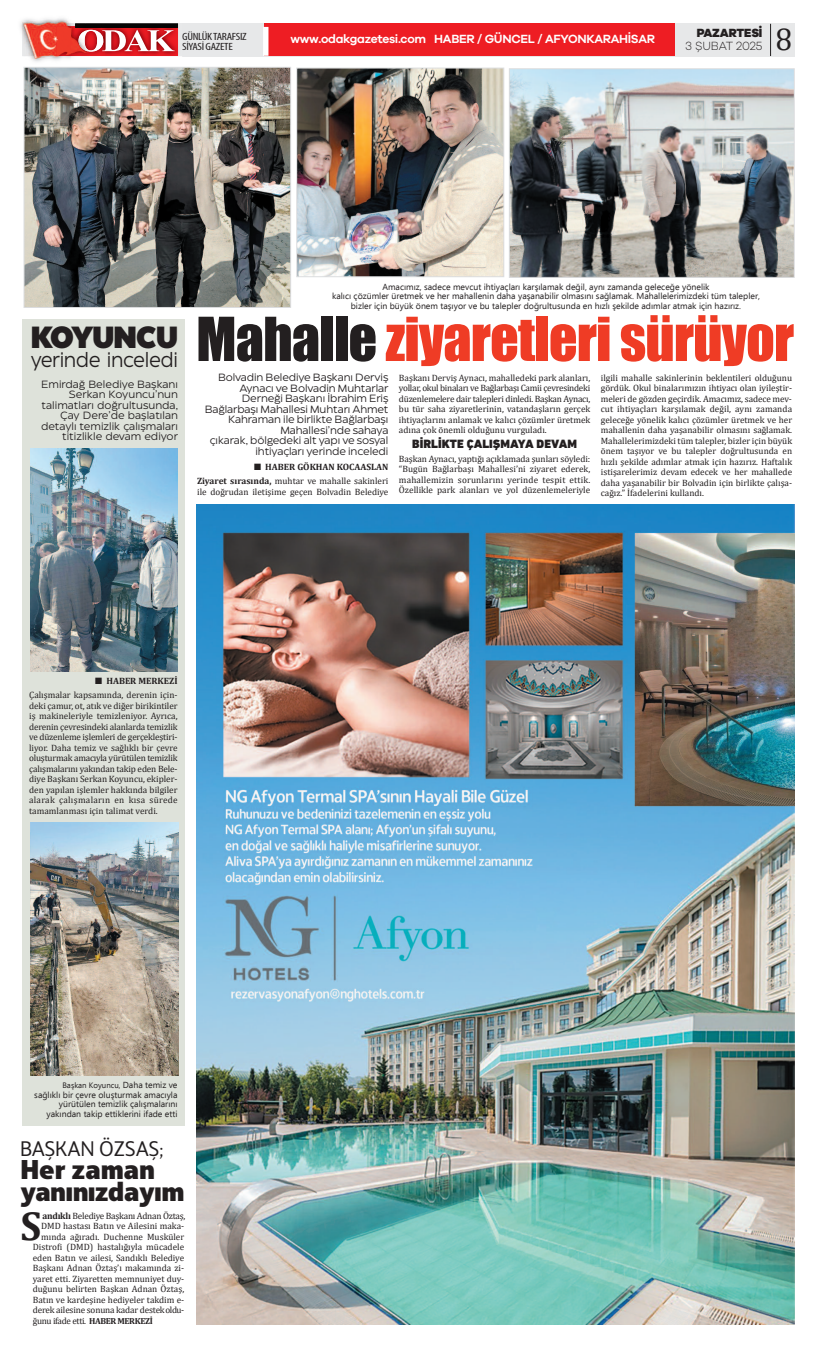
<style>
.page{position:relative;width:817px;height:1347px;background:#fff}
.page>*{position:absolute;margin:0;border:0;box-sizing:border-box;transform-origin:0 0}
.t1{font:56px "Impact";letter-spacing:-.015em;color:#ef3c25}
.t2{font:700 40.69px "Cambria";color:#231f20}
.t3{font:31.5px "Cambria";color:#231f20}
.t4{font:900 30.54px "Eastman Roman Trial";letter-spacing:-.03em;color:#231f20;scale:.93 1}
.t5{font:900 27.12px/22.8px "LT Hoop";letter-spacing:-.02em;color:#231f20}
.t6{font:21px "LT Hoop";color:#231f20}
.t7{font:20.39px "Eastman Roman Trial";letter-spacing:-.02em;color:#231f20;scale:.93 1}
.t8{font:600 12.25px "Galano Grotesque";letter-spacing:-.025em;color:#fff}
.t9{font:900 12.25px "DIN Next LT Pro";color:#231f20}
.t10{font:300 12.25px "Galano Grotesque";letter-spacing:-.01em;color:#231f20}
.t11{font:800 12.25px "Galano Grotesque";letter-spacing:-.01em;color:#231f20}
.t12{font:10.5px/10.5px "Eastman Roman Trial";letter-spacing:-.01em;color:#231f20;text-align:right}
.t13{font:condensed 10.5px/10.5px "Myriad Pro";letter-spacing:-.025em;color:#231f20;scale:1.19 1}
.t14{font:9.19px/10.5px "Cambria";color:#231f20;text-align:justify}
.t15{font:700 9.19px/14px "Cambria";color:#231f20;text-align:right}
.t16{font:9.19px "Cambria";letter-spacing:-.02em;color:#231f20}
.t17{font:9.19px "Cambria";letter-spacing:-.025em;color:#231f20}
.t18{font:9.19px "Cambria";letter-spacing:-.035em;color:#231f20}
.t19{font:8.75px/9.6px "Ebrima";color:#231f20;text-align:center}
.t20{font:7.88px "Ebrima";color:#231f20}
.s1{color:#231f20}
.s2{font-weight:400}
.s3{font-weight:700}
.s4{font-size:8.75px}
.s5{font-weight:700;font-size:8.75px}
</style>
<div class="page">
<div style="left:22px;top:23px;width:772px;height:33px;background:#e7e8e9"></div>
<img style="left:174px;top:28px;width:4px;height:28px">
<img style="left:174px;top:24px;width:4px;height:4px">
<img style="left:20px;top:21px;width:51px;height:48px">
<img style="left:25px;top:56px;width:35px;height:4px">
<img style="left:22px;top:18px;width:49px;height:5px">
<img style="left:22px;top:23px;width:40px;height:33px">
<img style="left:57px;top:26px;width:5px;height:30px">
<svg style="left:62px;top:22px;width:112px;height:34px;background:#c25254"></svg>
<img style="left:78px;top:30px;width:10px;height:21px">
<div style="left:264px;top:23px;width:410px;height:32px;background:#ee1d23"></div>
<div style="left:263px;top:27px;width:5px;height:29px;background:#fff"></div>
<hr style="left:769px;top:24px;width:1px;height:32px;background:#231f20">
<img style="left:197px;top:505px;width:597px;height:819px">
<img style="left:26px;top:69px;width:263px;height:237px">
<div style="left:24px;top:67px;width:267px;height:241px;border:1px solid #dcdddf"></div>
<img style="left:298px;top:70px;width:204px;height:205px">
<div style="left:296px;top:68px;width:208px;height:209px;border:1px solid #dcdddf"></div>
<img style="left:510px;top:70px;width:282px;height:206px">
<div style="left:508px;top:68px;width:286px;height:210px;border:1px solid #dcdddf"></div>
<div style="left:22px;top:319px;width:163px;height:807px;background:#dee2da"></div>
<img style="left:30px;top:448px;width:148px;height:223px">
<img style="left:31px;top:822px;width:147px;height:253px">
<p class="t13" style="left:182px;top:32px;width:56px">GÜNLÜKTARAFSIZ<br>SİYASİGAZETE</p>
<h3 class="t8" style="left:290px;top:34px;width:366px">www.odakgazetesi.com HABER / GÜNCEL / AFYONKARAHİSAR</h3>
<h3 class="t11" style="left:696px;top:28px;width:67px">PAZARTESİ</h3>
<h3 class="t10" style="left:684px;top:41px;width:79px">3 ŞUBAT 2025</h3>
<h3 class="t3" style="left:774px;top:20px;width:18px">8</h3>
<p class="t19" style="left:332px;top:281px;width:429px">Amacımız, sadece mevcut ihtiyaçları karşılamak değil, aynı zamanda geleceğe yönelik<br>kalıcı çözümler üretmek ve her mahallenin daha yaşanabilir olmasını sağlamak. Mahallelerimizdeki tüm talepler, bizler için büyük önem taşıyor ve bu talepler doğrultusunda en hızlı şekilde adımlar atmak için hazırız.</p>
<h3 class="t4" style="left:31px;top:325px;width:160px">KOYUNCU</h3>
<h3 class="t7" style="left:31px;top:352px;width:160px">yerinde inceledi</h3>
<p class="t12" style="left:41px;top:379px;width:138px">Emirdağ Belediye Başkanı<br>Serkan Koyuncu’nun talimatları doğrultusunda,<br>Çay Dere’de başlatılan detaylı temizlik çalışmaları titizlikle devam ediyor</p>
<h1 class="t1" style="left:196px;top:305px;width:599px"><span class="s1">mahalle</span> ziyaretleri sürüyor</h1>
<p class="t12" style="left:204px;top:373px;width:185px">Bolvadin Belediye Başkanı Derviş<br>Aynacı ve Bolvadin Muhtarlar<br>Derneği Başkanı İbrahim Eriş<br>Bağlarbaşı Mahallesi Muhtarı Ahmet<br>Kahraman ile birlikte Bağlarbaşı<br>Mahallesi’nde sahaya<br>çıkarak, bölgedeki alt yapı ve sosyal ihtiyaçları yerinde inceledi</p>
<p class="t15" style="left:197px;top:460px;width:193px">■ HABER GÖKHAN KOCAASLAN<br>Ziyaret sırasında, <span class="s2">muhtar ve mahalle sakinleri</span></p>
<p class="t14" style="left:197px;top:486px;width:193px">ile doğrudan iletişime geçen Bolvadin Belediye</p>
<p class="t14" style="left:398px;top:372px;width:193px">Başkanı Derviş Aynacı, mahalledeki park alanları, yollar, okul binaları ve Bağlarbaşı Camii çevresindeki düzenlemelere dair talepleri dinledi. Başkan Aynacı, bu tür saha ziyaretlerinin, vatandaşların gerçek ihtiyaçlarını anlamak ve kalıcı çözümler üretmek adına çok önemli olduğunu vurguladı.</p>
<h3 class="t9" style="left:412px;top:440px;width:166px">BİRLİKTE ÇALIŞMAYA DEVAM</h3>
<p class="t14" style="left:398px;top:453px;width:193px">Başkan Aynacı, yaptığı açıklamada şunları söyledi: “Bugün Bağlarbaşı Mahallesi’ni ziyaret ederek, mahallemizin sorunlarını yerinde tespit ettik.<br>Özellikle park alanları ve yol düzenlemeleriyle</p>
<p class="t14" style="left:600px;top:372px;width:193px">ilgili mahalle sakinlerinin beklentileri olduğunu gördük. Okul binalarımızın ihtiyacı olan iyileştir&shy;meleri de gözden geçirdik. Amacımız, sadece mev&shy;cut ihtiyaçları karşılamak değil, aynı zamanda geleceğe yönelik kalıcı çözümler üretmek ve her mahallenin daha yaşanabilir olmasını sağlamak.<br>Mahallelerimizdeki tüm talepler, bizler için büyük önem taşıyor ve bu talepler doğrultusunda en hızlı şekilde adımlar atmak için hazırız. Haftalık istişarelerimiz devam edecek ve her mahallede daha yaşanabilir bir Bolvadin için birlikte çalışa&shy;cağız.” İfadelerini kullandı.</p>
<p class="t14" style="left:29px;top:674px;width:150px;line-height:14px;text-align:right">■ <span class="s3">HABER MERKEZİ<br></span>Çalışmalar kapsamında, derenin için-</p>
<p class="t14" style="left:29px;top:700px;width:150px">deki çamur, ot, atık ve diğer birikintiler iş makineleriyle temizleniyor. Ayrıca, derenin çevresindeki alanlarda temizlik ve düzenleme işlemleri de gerçekleştiri&shy;liyor. Daha temiz ve sağlıklı bir çevre oluşturmak amacıyla yürütülen temizlik çalışmalarını yakından takip eden Bele&shy;diye Başkanı Serkan Koyuncu, ekipler&shy;den yapılan işlemler hakkında bilgiler alarak çalışmaların en kısa sürede tamamlanması için talimat verdi.</p>
<p class="t20" style="left:62px;top:1079px;width:116px">Başkan Koyuncu, <span class="s4">Daha temiz ve</span></p>
<p class="t19" style="left:34px;top:1089px;width:145px;text-align:right">sağlıklı bir çevre oluşturmak amacıyla yürütülen temizlik çalışmalarını yakından takip ettiklerini ifade etti</p>
<h3 class="t6" style="left:20px;top:1141px;width:144px">BAŞKAN ÖZSAŞ;</h3>
<h3 class="t5" style="left:20px;top:1160px;width:165px">Her zaman yanınızdayım</h3>
<h2 class="t2" style="left:20px;top:1201px;width:22px">S</h2>
<p class="t17" style="left:42px;top:1210px;width:144px"><span class="s3">andıklı</span> Belediye Başkanı Adnan Öztaş,</p>
<p class="t14" style="left:41px;top:1221px;width:144px">DMD hastası Batın ve Ailesini maka-</p>
<p class="t14" style="left:41px;top:1231px;width:144px">mında ağıradı. Duchenne Musküler</p>
<p class="t14" style="left:33px;top:1242px;width:153px">Distrofi (DMD) hastalığıyla mücadele</p>
<p class="t14" style="left:33px;top:1252px;width:153px">eden Batın ve ailesi, Sandıklı Belediye</p>
<p class="t14" style="left:33px;top:1263px;width:153px">Başkanı Adnan Öztaş’ı makamında zi-</p>
<p class="t14" style="left:33px;top:1273px;width:153px">yaret etti. Ziyaretten memnuniyet duy-</p>
<p class="t14" style="left:33px;top:1284px;width:153px">duğunu belirten Başkan Adnan Öztaş,</p>
<p class="t14" style="left:33px;top:1294px;width:153px">Batın ve kardeşine hediyeler takdim e-</p>
<p class="t16" style="left:33px;top:1304px;width:153px">derek ailesine sonuna kadar destekoldu-</p>
<p class="t18" style="left:33px;top:1315px;width:121px">ğunu ifade etti. <span class="s5">HABER MERKEZİ</span></p>
</div>
